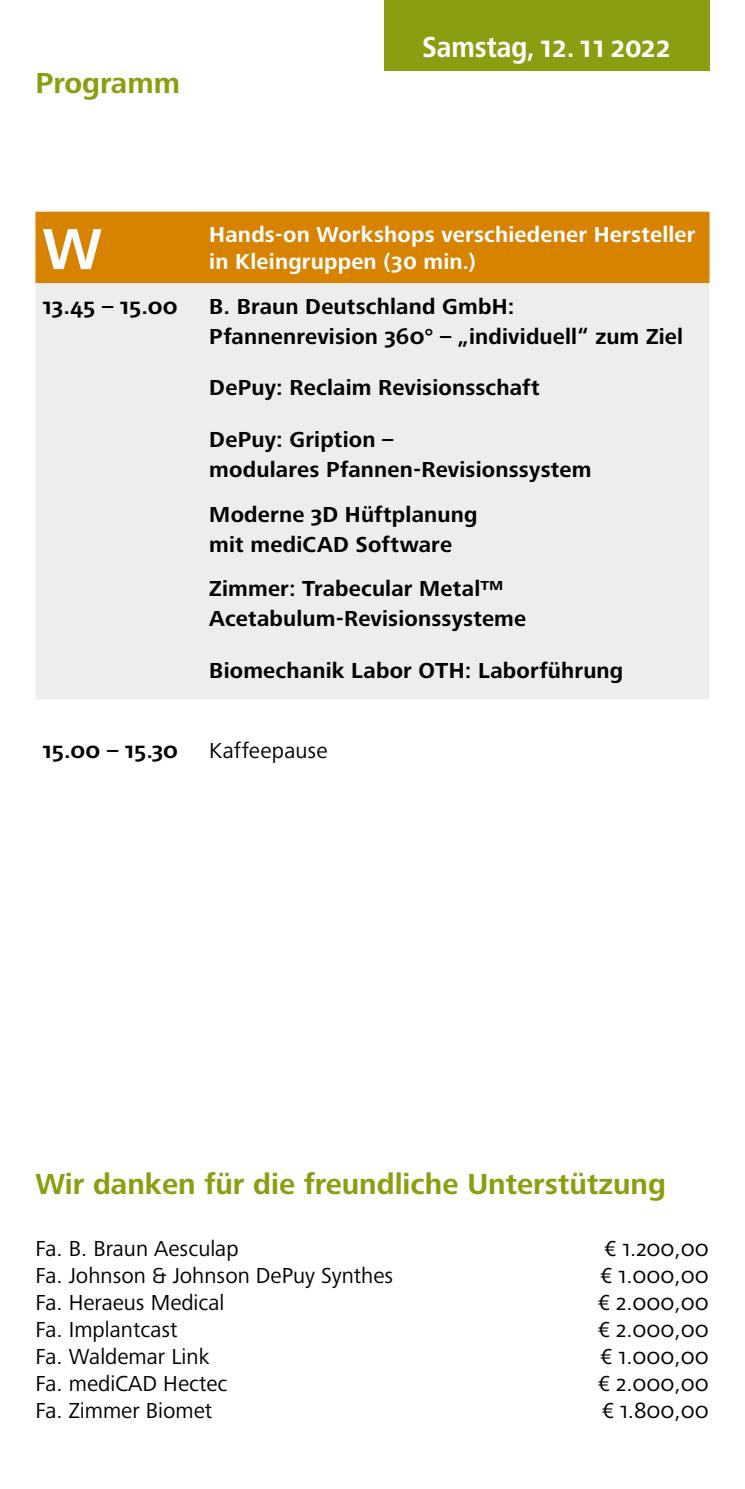
<style>
.page{position:relative;width:745px;height:1489px;background:#fff}
.page>*{position:absolute;margin:0;border:0;box-sizing:border-box;transform-origin:0 0}
.t1{font:700 60px "Frutiger Next LTW1 G";color:#fff}
.t2{font:700 30px "Frutiger Next LTW1 G";color:#8b9d10}
.t3{font:700 30px "Frutiger Next LTW1 G";letter-spacing:-.005em;color:#fff;scale:.89 1}
.t4{font:700 22.5px/30px "Frutiger Next LTW1 G";letter-spacing:.01em;color:#000}
.t5{font:22.5px "Frutiger Next LTW1 G";color:#000}
.t6{font:700 22.5px/27px "Frutiger Next LTW1 G";letter-spacing:.01em;color:#fff}
</style>
<div class="page">
<div style="left:384px;top:0;width:325px;height:71px;background:#8b9d10"></div>
<div style="left:35px;top:212px;width:674px;height:71px;background:#d78300"></div>
<div style="left:35px;top:283px;width:674px;height:416px;background:#ededed"></div>
<h2 class="t2" style="left:35px;top:65px;width:146px">Programm</h2>
<h2 class="t3" style="left:422px;top:30px;width:281px">Samstag,12.112022</h2>
<h1 class="t1" style="left:43px;top:215px;width:61px">W</h1>
<p class="t6" style="left:209px;top:222px;width:487px">Hands-on Workshops verschiedener Hersteller in Kleingruppen (30 min.)</p>
<p class="t4" style="left:43px;top:292px;width:137px">13.45 – 15.00</p>
<p class="t4" style="left:209px;top:292px;width:475px">B. Braun Deutschland GmbH:<br>Pfannenrevision 360° – „individuell“ zum Ziel</p>
<p class="t4" style="left:209px;top:373px;width:332px">DePuy: Reclaim Revisionsschaft</p>
<p class="t4" style="left:209px;top:425px;width:383px">DePuy: Gription –<br>modulares Pfannen-Revisionssystem</p>
<p class="t4" style="left:209px;top:500px;width:269px">Moderne 3D Hüftplanung mit mediCAD Software</p>
<p class="t4" style="left:209px;top:574px;width:318px">Zimmer: Trabecular Metal™<br>Acetabulum-Revisionssysteme</p>
<p class="t4" style="left:209px;top:656px;width:415px">Biomechanik Labor OTH: Laborführung</p>
<p class="t4" style="left:43px;top:736px;width:137px">15.00 – 15.30</p>
<p class="t5" style="left:209px;top:737px;width:120px">Kaffeepause</p>
<h2 class="t2" style="left:35px;top:1166px;width:631px">Wir danken für die freundliche Unterstützung</h2>
<p class="t5" style="left:35px;top:1235px;width:204px">Fa. B. Braun Aesculap</p>
<p class="t5" style="left:603px;top:1235px;width:106px">€ 1.200,00</p>
<p class="t5" style="left:35px;top:1262px;width:359px">Fa. Johnson &amp; Johnson DePuy Synthes</p>
<p class="t5" style="left:600px;top:1262px;width:110px">€ 1.000,00</p>
<p class="t5" style="left:35px;top:1289px;width:190px">Fa. Heraeus Medical</p>
<p class="t5" style="left:597px;top:1289px;width:112px">€ 2.000,00</p>
<p class="t5" style="left:35px;top:1316px;width:143px">Fa. Implantcast</p>
<p class="t5" style="left:597px;top:1316px;width:112px">€ 2.000,00</p>
<p class="t5" style="left:35px;top:1343px;width:175px">Fa. Waldemar Link</p>
<p class="t5" style="left:600px;top:1343px;width:110px">€ 1.000,00</p>
<p class="t5" style="left:35px;top:1370px;width:193px">Fa. mediCAD Hectec</p>
<p class="t5" style="left:597px;top:1370px;width:112px">€ 2.000,00</p>
<p class="t5" style="left:35px;top:1397px;width:178px">Fa. Zimmer Biomet</p>
<p class="t5" style="left:601px;top:1397px;width:108px">€ 1.800,00</p>
</div>
